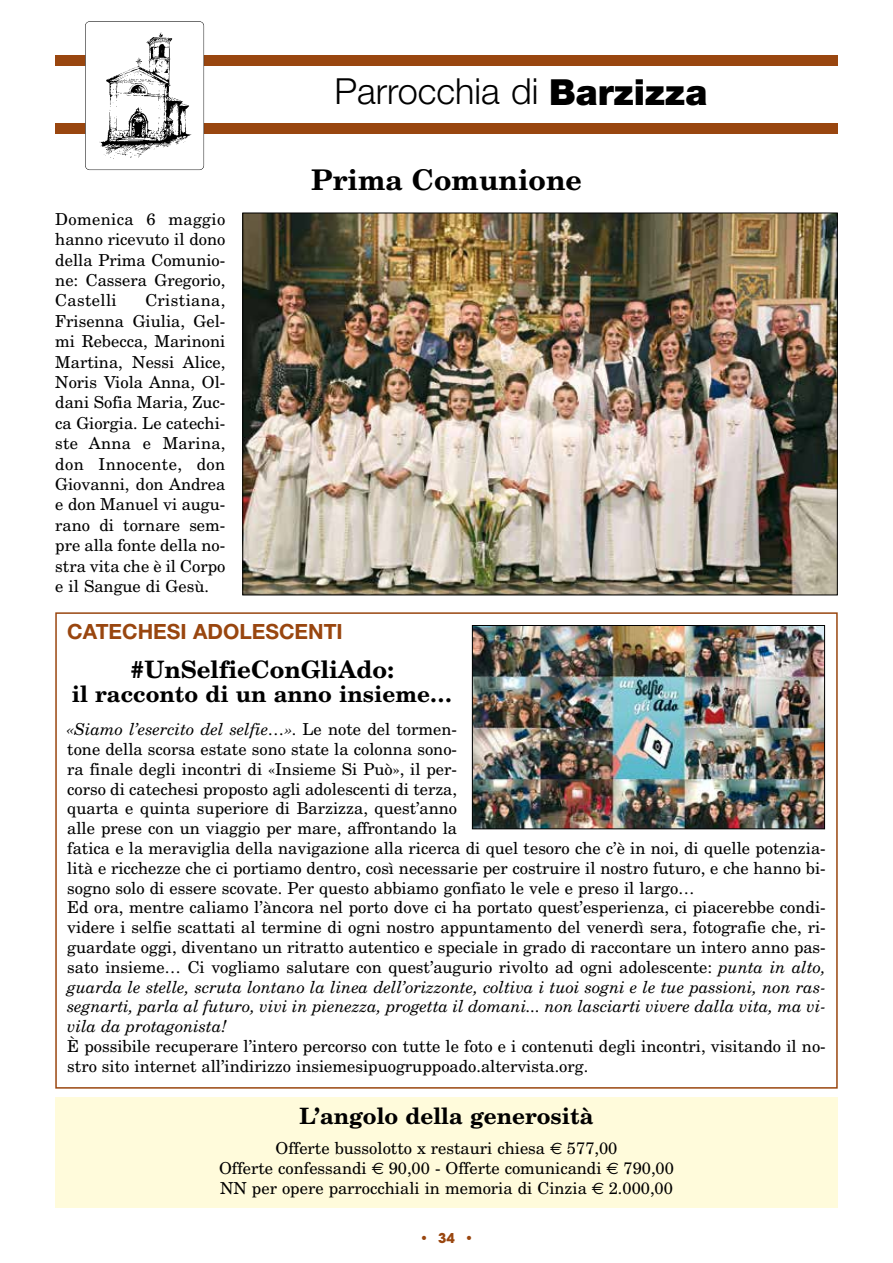
<style>
.page{position:relative;width:893px;height:1263px;background:#fff}
.page>*{position:absolute;margin:0;border:0;box-sizing:border-box;transform-origin:0 0}
.t1{font:300 36px "Helvetica Neue";color:#000}
.t2{font:700 28.5px "New Century Schlbk";color:#000}
.t3{font:700 24px "New Century Schlbk";color:#000}
.t4{font:700 22.5px "New Century Schlbk";color:#000}
.t5{font:700 21px "Helvetica Neue";color:#99460f}
.t6{font:16.5px/20.4px "New Century Schlbk";color:#000;text-align:justify}
.t7{font:700 13.5px "Avant Garde";color:#99460f}
.s1{font-weight:900}
.s2{font-style:italic}
.s3{font-family:"Euro Sans"}
</style>
<div class="page">
<div style="left:55px;top:55px;width:783px;height:11px;background:#99460f"></div>
<div style="left:55px;top:123px;width:783px;height:11px;background:#99460f"></div>
<svg style="left:85px;top:21px;width:119px;height:149px"></svg>
<img style="left:244px;top:215px;width:592px;height:378px">
<div style="left:55px;top:1097px;width:783px;height:111px;background:#fffbdb"></div>
<div style="left:55px;top:612px;width:783px;height:477px;border:2px solid #99460f"></div>
<img style="left:474px;top:627px;width:349px;height:200px">
<div style="left:472px;top:625px;width:353px;height:204px;border:1px solid #000"></div>
<h1 class="t1" style="left:334px;top:70px;width:374px">Parrocchia di <span class="s1">Barzizza</span></h1>
<p class="t6" style="left:55px;top:208px;width:172px">Domenica 6 maggio hanno ricevuto il dono della Prima Comunio&shy;ne: Cassera Gregorio, Castelli</p>
<p class="t6" style="left:55px;top:290px;width:172px;text-indent:90px">Cristiana, Frisenna Giulia, Gel&shy;mi Rebecca, Marinoni Martina, Nessi Alice, Noris Viola Anna, Ol&shy;dani Sofia Maria, Zuc&shy;ca Giorgia. Le catechi&shy;ste Anna e Marina, don Innocente, don Giovanni, don Andrea e don Manuel vi augu&shy;rano di tornare sem&shy;pre alla fonte della no&shy;stra vita che è il Corpo e il Sangue di Gesù.</p>
<h2 class="t2" style="left:311px;top:162px;width:272px">Prima Comunione</h2>
<p class="t5" style="left:67px;top:619px;width:277px">CATECHESI ADOLESCENTI</p>
<h3 class="t3" style="left:131px;top:654px;width:265px">#UnSelfieConGliAdo:</h3>
<h3 class="t4" style="left:72px;top:680px;width:382px">il racconto di un anno insieme…</h3>
<p class="t6" style="left:67px;top:719px;width:760px;line-height:19.8px;text-align:left"><span class="s2">«Siamo l’esercito del selfie…»</span>. Le note del tormen-<br>tone della scorsa estate sono state la colonna sono-<br>ra finale degli incontri di «Insieme Si Può», il per-<br>corso di catechesi proposto agli adolescenti di terza,<br>quarta e quinta superiore di Barzizza, quest’anno<br>alle prese con un viaggio per mare, affrontando la<br>fatica e la meraviglia della navigazione alla ricerca di quel tesoro che c’è in noi, di quelle potenzia&shy;lità e ricchezze che ci portiamo dentro, così necessarie per costruire il nostro futuro, e che hanno bi&shy;sogno solo di essere scovate. Per questo abbiamo gonfiato le vele e preso il largo…<br>Ed ora, mentre caliamo l’àncora nel porto dove ci ha portato quest’esperienza, ci piacerebbe condi&shy;videre i selfie scattati al termine di ogni nostro appuntamento del venerdì sera, fotografie che, ri&shy;guardate oggi, diventano un ritratto autentico e speciale in grado di raccontare un intero anno pas&shy;sato insieme… Ci vogliamo salutare con quest’augurio rivolto ad ogni adolescente: <span class="s2">punta in alto, guarda le stelle, scruta lontano la linea dell’orizzonte, coltiva i tuoi sogni e le tue passioni, non ras&shy;segnarti, parla al futuro, vivi in pienezza, progetta il domani... non lasciarti vivere dalla vita, ma vi&shy;vila da protagonista!</span></p>
<p class="t6" style="left:67px;top:1036px;width:760px;line-height:19.8px">È possibile recuperare l’intero percorso con tutte le foto e i contenuti degli incontri, visitando il no&shy;stro sito internet all’indirizzo insiemesipuogruppoado.altervista.org.</p>
<h3 class="t4" style="left:300px;top:1101px;width:295px">L’angolo della generosità</h3>
<p class="t6" style="left:219px;top:1137px;width:456px;text-align:center">Offerte bussolotto x restauri chiesa <span class="s3">€</span> 577,00<br>Offerte confessandi <span class="s3">€</span> 90,00 - Offerte comunicandi <span class="s3">€</span> 790,00<br>NN per opere parrocchiali in memoria di Cinzia <span class="s3">€</span> 2.000,00</p>
<p class="t7" style="left:419px;top:1230px;width:56px">• 34 •</p>
</div>
